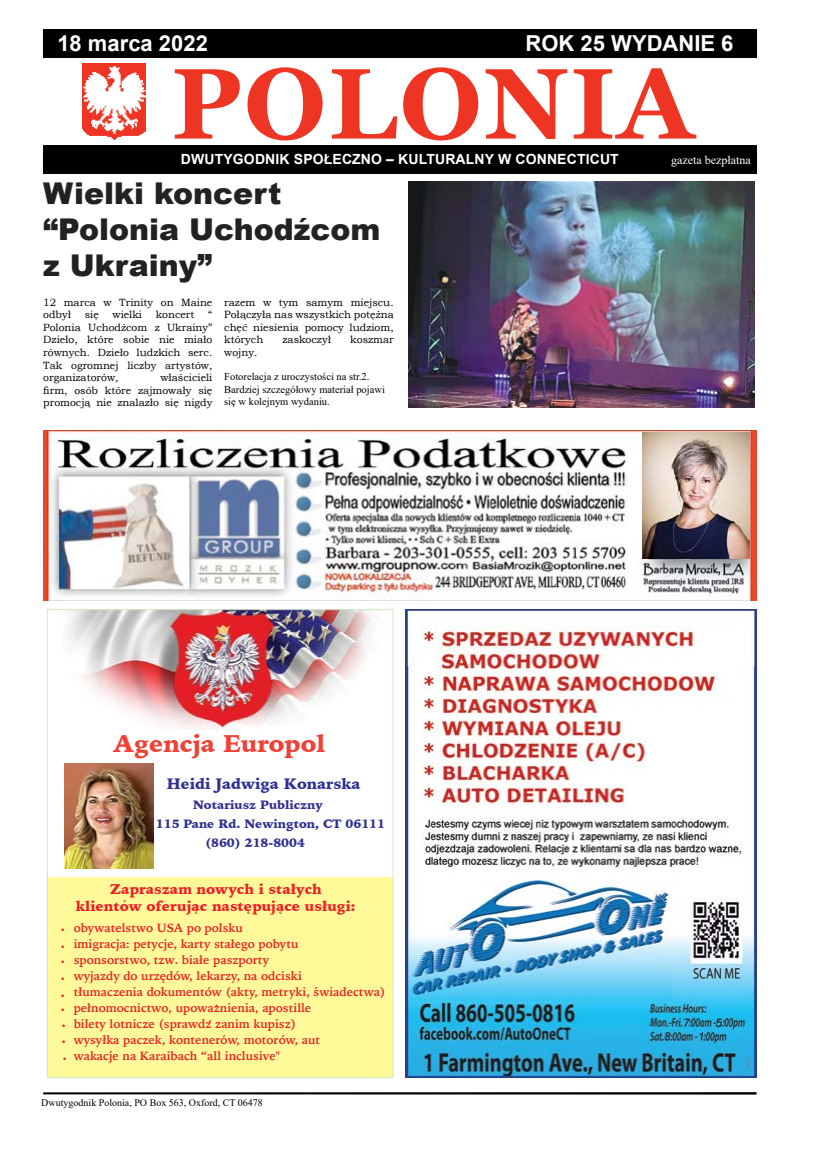
<style>
.page{position:relative;width:814px;height:1150px;background:#fff}
.page>*{position:absolute;margin:0;border:0;box-sizing:border-box;transform-origin:0 0}
.t1{font:700 100px "Georgia";letter-spacing:.025em;color:#ee3524}
.t2{font:900 30px/36px "Arial";color:#222223}
.t3{font:900 24px "Iowan Old Style";color:#ef4136}
.t4{font:700 22px "Arial";color:#fff}
.t5{font:900 15px "Iowan Old Style";color:#2e3092}
.t6{font:900 14px/16.8px "Iowan Old Style";color:#ed1d24;text-align:center}
.t7{font:700 14px "Arial";letter-spacing:.01em;color:#fff}
.t8{font:700 12px/16px "Iowan Old Style";color:#ed1d24}
.t9{font:900 12px "Iowan Old Style";color:#2e3092}
.t10{font:12px "Times New Roman";color:#fff}
.t11{font:900 12px/16.4px "Iowan Old Style";color:#ed1d24;text-align:justify}
.t12{font:10.5px/12.6px "Bookman Old Style";color:#000;text-align:justify}
.t13{font:10.5px/12.6px "Times New Roman";color:#000}
.t14{font:10px "Times New Roman";color:#000}
.t15{font:700 10px "Iowan Old Style";color:#ed1d24}
</style>
<div class="page">
<div style="left:43px;top:29px;width:713px;height:29px;background:#000"></div>
<img style="left:83px;top:64px;width:63px;height:76px">
<div style="left:43px;top:145px;width:713px;height:28px;background:#000"></div>
<hr style="left:43px;top:1092px;width:713px;height:2px;background:#000">
<img style="left:44px;top:430px;width:713px;height:170px">
<img style="left:642px;top:432px;width:108px;height:127px">
<img style="left:405px;top:609px;width:351px;height:468px">
<img style="left:67px;top:611px;width:304px;height:118px">
<img style="left:65px;top:763px;width:89px;height:105px">
<div style="left:47px;top:877px;width:346px;height:200px;background:#fff99a"></div>
<img style="left:408px;top:181px;width:346px;height:226px">
<h3 class="t4" style="left:57px;top:28px;width:152px">18 marca 2022</h3>
<h3 class="t4" style="left:525px;top:28px;width:209px">ROK 25 WYDANIE 6</h3>
<h1 class="t1" style="left:171px;top:40px;width:524px">POLONIA</h1>
<h3 class="t7" style="left:181px;top:149px;width:439px">DWUTYGODNIK SPOŁECZNO – KULTURALNY W CONNECTICUT</h3>
<p class="t10" style="left:671px;top:152px;width:81px">gazeta bezpłatna</p>
<h2 class="t2" style="left:43px;top:174px;width:339px">Wielki koncert “Polonia Uchodźcom z Ukrainy”</h2>
<p class="t12" style="left:43px;top:296px;width:171px">12 marca w Trinity on Maine odbył</p>
<p class="t12" style="left:43px;top:308px;width:171px;text-indent:165px">“ Polonia Uchodźcom z Ukrainy” Dzieło, które sobie nie miało równych. Dzieło ludzkich serc.<br>Tak ogromnej liczby artystów, organizatorów,</p>
<p class="t12" style="left:85px;top:308px;width:16px">się</p>
<p class="t12" style="left:112px;top:308px;width:31px">wielki</p>
<p class="t12" style="left:156px;top:308px;width:40px">koncert</p>
<p class="t12" style="left:43px;top:371px;width:171px;text-indent:117px">właścicieli firm, osób które zajmowały się promocją nie znalazło się nigdy</p>
<p class="t12" style="left:224px;top:296px;width:171px">razem w tym samym miejscu.<br>Połączyła nas wszystkich potężna chęć niesienia pomocy ludziom, których</p>
<p class="t12" style="left:282px;top:334px;width:50px">zaskoczył</p>
<p class="t12" style="left:350px;top:334px;width:45px">koszmar</p>
<p class="t12" style="left:224px;top:346px;width:35px">wojny.</p>
<p class="t13" style="left:224px;top:370px;width:162px">Fotorelacja z uroczystości na str.2.<br>Bardziej szczegółowy materiał pojawi się w kolejnym wydaniu.</p>
<h3 class="t3" style="left:113px;top:727px;width:213px">Agencja Europol</h3>
<h3 class="t5" style="left:167px;top:774px;width:195px">Heidi Jadwiga Konarska</h3>
<p class="t9" style="left:193px;top:797px;width:131px">Notariusz Publiczny</p>
<p class="t9" style="left:205px;top:835px;width:101px">(860) 218-8004</p>
<p class="t9" style="left:156px;top:816px;width:231px">115 Pane Rd. Newington, CT 06111</p>
<h3 class="t6" style="left:76px;top:881px;width:281px">Zapraszam nowych i stałych klientow oferujac nastepujace usługi:</h3>
<p class="t8" style="left:74px;top:919px;width:313px">obywatelstwo USA po polsku<br>imigracja: petycje, karty stałego pobytu<br>sponsorstwo, tzw. białe paszporty<br>wyjazdy do urzedow, lekarzy, na odciski<br>tłumaczenia dokumentow (akty, metryki, swiadectwa) pełnomocnictwo, upowaznienia, apostille<br>bilety lotnicze (sprawdz zanim kupisz)<br>wysyłka paczek, kontenerow, motorow, aut<br>wakacje na Karaibach “all inclusive"</p>
<p class="t8" style="left:122px;top:896px;width:7px">´</p>
<p class="t8" style="left:193px;top:898px;width:7px">˛</p>
<p class="t8" style="left:278px;top:898px;width:7px">˛</p>
<p class="t8" style="left:246px;top:898px;width:7px">˛</p>
<p class="t11" style="left:61px;top:918px;width:5px">. . . . .</p>
<p class="t11" style="left:61px;top:999px;width:6px;line-height:15.7px">. . .</p>
<p class="t11" style="left:63px;top:1047px;width:5px">.</p>
<p class="t8" style="left:174px;top:967px;width:7px">´</p>
<p class="t8" style="left:161px;top:967px;width:7px">˛</p>
<p class="t8" style="left:206px;top:983px;width:7px">´</p>
<p class="t8" style="left:313px;top:983px;width:7px">´</p>
<p class="t15" style="left:215px;top:996px;width:4px">·</p>
<p class="t8" style="left:207px;top:1016px;width:7px">´</p>
<p class="t8" style="left:221px;top:1031px;width:7px">´</p>
<p class="t8" style="left:280px;top:1031px;width:7px">´</p>
<p class="t14" style="left:41px;top:1095px;width:223px">Dwutygodnik Polonia, PO Box 563, Oxford, CT 06478</p>
</div>
